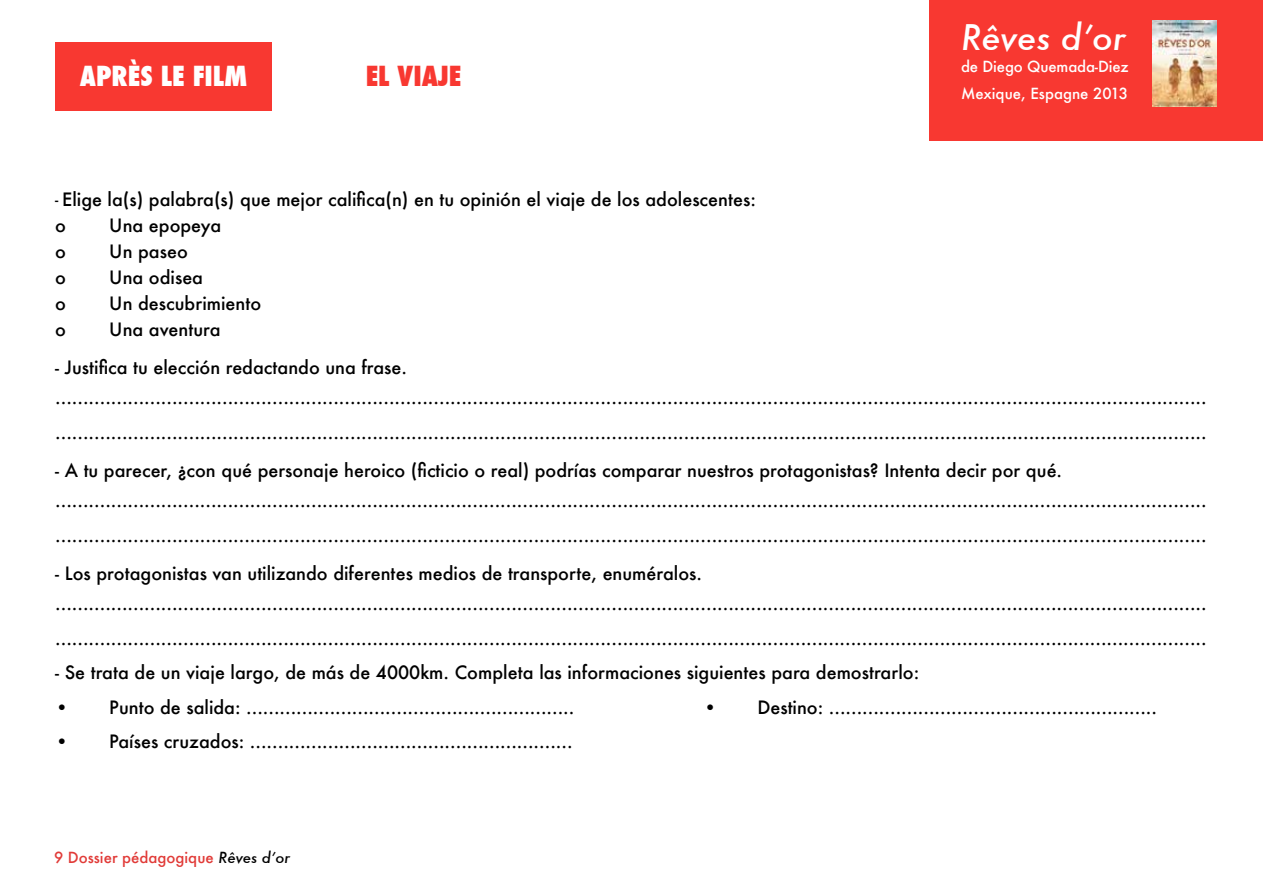
<style>
.page{position:relative;width:1263px;height:893px;background:#fff}
.page>*{position:absolute;margin:0;border:0;box-sizing:border-box;transform-origin:0 0}
.t1{font:italic 500 34.5px "Futura";color:#fff}
.t2{font:800 condensed 27px "Futura";color:#fff}
.t3{font:800 condensed 27px "Futura";color:#f83831}
.t4{font:500 18px/30.2px "Futura";color:#000}
.t5{font:500 15px/27px "Futura";letter-spacing:-.01em;color:#fff}
.t6{font:500 15px "Futura";color:#e13b38}
.s1{font-stretch:condensed}
.s2{font-style:italic;color:#000}
</style>
<div class="page">
<div style="left:55px;top:43px;width:217px;height:68px;background:#f83831"></div>
<div style="left:929px;top:0;width:334px;height:140px;background:#f83831"></div>
<img style="left:1152px;top:20px;width:65px;height:87px">
<h2 class="t2" style="left:80px;top:58px;width:169px">APRÈS LE FILM</h2>
<h2 class="t3" style="left:366px;top:58px;width:97px">EL VIAJE</h2>
<p class="t4" style="left:55px;top:186px;width:702px;line-height:25.8px"><span class="s1">-</span> Elige la(s) palabra(s) que mejor califica(n) en tu opinión el viaje de los adolescentes: o</p>
<p class="t4" style="left:109px;top:210px;width:113px">Una epopeya</p>
<h1 class="t1" style="left:961px;top:13px;width:167px">Rêves d’or</h1>
<p class="t5" style="left:961px;top:53px;width:169px">de Diego Quemada-Diez<br>Mexique, Espagne 2013</p>
<p class="t4" style="left:55px;top:236px;width:12px">o</p>
<p class="t4" style="left:109px;top:236px;width:80px">Un paseo</p>
<p class="t4" style="left:55px;top:262px;width:12px">o</p>
<p class="t4" style="left:109px;top:262px;width:95px">Una odisea</p>
<p class="t4" style="left:55px;top:288px;width:12px">o</p>
<p class="t4" style="left:109px;top:288px;width:153px">Un descubrimiento</p>
<p class="t4" style="left:55px;top:314px;width:12px">o</p>
<p class="t4" style="left:109px;top:314px;width:113px">Una aventura</p>
<p class="t4" style="left:55px;top:352px;width:1153px">- Justifica tu elección redactando una frase. ...............................................................................................................................................................................................................</p>
<p class="t4" style="left:55px;top:417px;width:1153px">...............................................................................................................................................................................................................</p>
<p class="t4" style="left:55px;top:455px;width:1153px">- A tu parecer, ¿con qué personaje heroico (ficticio o real) podrías comparar nuestros protagonistas? Intenta decir por qué. ...............................................................................................................................................................................................................</p>
<p class="t4" style="left:55px;top:520px;width:1153px">...............................................................................................................................................................................................................</p>
<p class="t4" style="left:55px;top:558px;width:1153px">- Los protagonistas van utilizando diferentes medios de transporte, enuméralos. ...............................................................................................................................................................................................................</p>
<p class="t4" style="left:55px;top:623px;width:1153px">...............................................................................................................................................................................................................</p>
<p class="t4" style="left:55px;top:657px;width:865px">- Se trata de un viaje largo, de más de 4000km. Completa las informaciones siguientes para demostrarlo:</p>
<p class="t4" style="left:55px;top:691px;width:521px">• Punto de salida: ...........................................................</p>
<p class="t4" style="left:703px;top:691px;width:455px">• Destino: ...........................................................</p>
<p class="t4" style="left:55px;top:726px;width:519px">• Países cruzados: ..........................................................</p>
<p class="t6" style="left:54px;top:847px;width:238px">9 Dossier pédagogique <span class="s2">Rêves d’or</span></p>
</div>
